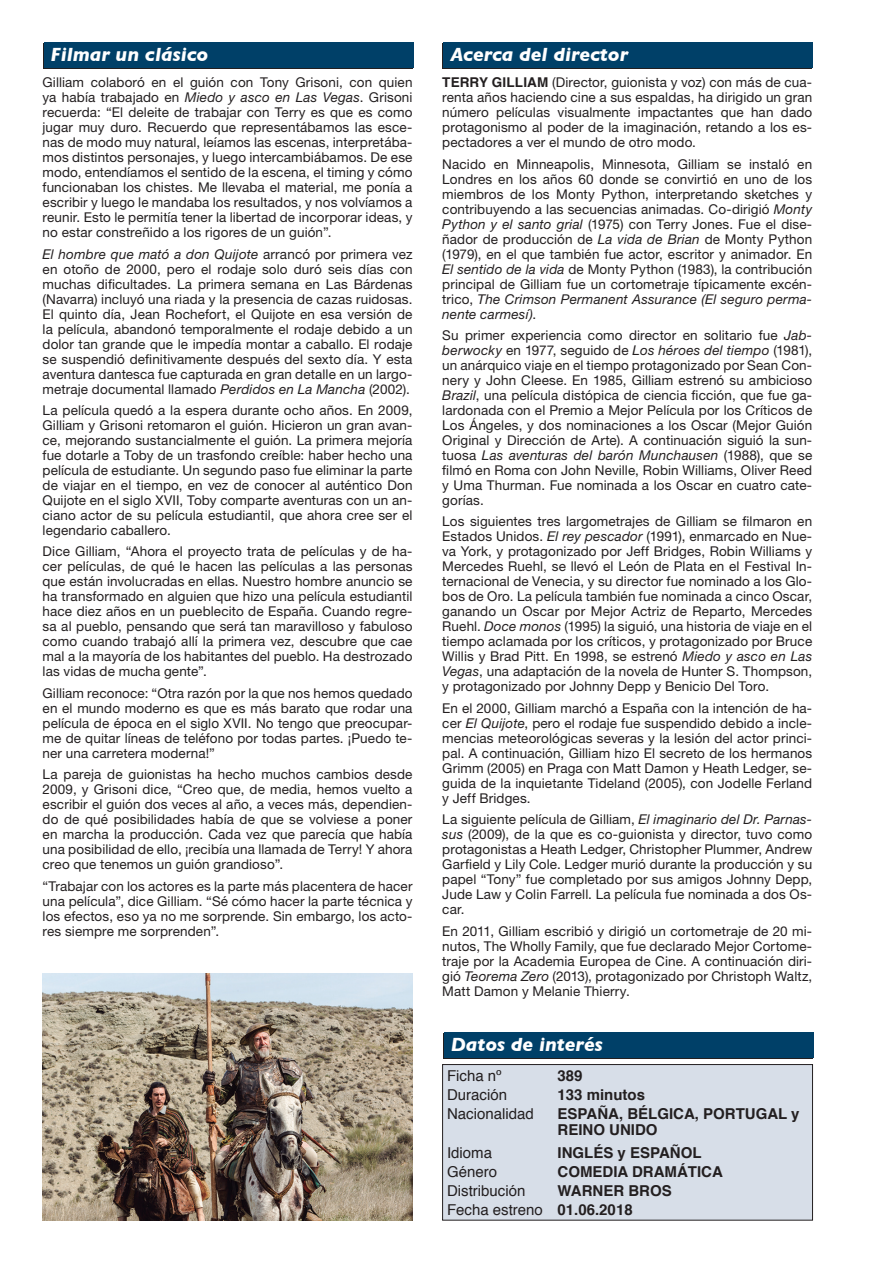
<style>
.page{position:relative;width:893px;height:1263px;background:#fff}
.page>*{position:absolute;margin:0;border:0;box-sizing:border-box;transform-origin:0 0}
.t1{font:italic 700 19.5px "Gill Sans";color:#fff}
.t2{font:700 15px/16px "Helvetica";color:#231f20}
.t3{font:15px "Helvetica";color:#231f20}
.t4{font:13.5px/15px "Helvetica Neue";letter-spacing:.01em;color:#231f20;text-align:justify}
.s1{font-style:italic}
.s2{font-family:"Helvetica";font-weight:700}
.s3{font-weight:700}
</style>
<div class="page">
<div style="left:43px;top:44px;width:369px;height:25px;background:#231f20"></div>
<div style="left:44px;top:43px;width:370px;height:25px;background:#004068"></div>
<div style="left:443px;top:1033px;width:370px;height:26px;background:#231f20"></div>
<div style="left:444px;top:1032px;width:370px;height:26px;background:#004068"></div>
<div style="left:443px;top:1064px;width:369px;height:156px;background:#d7dee8"></div>
<div style="left:442px;top:1064px;width:371px;height:156px;border:1px solid #231f20"></div>
<div style="left:442px;top:44px;width:370px;height:25px;background:#231f20"></div>
<div style="left:443px;top:43px;width:370px;height:25px;background:#004068"></div>
<img style="left:43px;top:974px;width:369px;height:246px">
<p class="t1" style="left:51px;top:43px;width:159px">Filmar un clásico</p>
<p class="t4" style="left:43px;top:75px;width:371px">Gilliam colaboró en el guión con Tony Grisoni, con quien ya había trabajado en <span class="s1">Miedo y asco en Las Vegas</span>. Grisoni recuerda: “El deleite de trabajar con Terry es que es como jugar muy duro. Recuerdo que representábamos las esce&shy;nas de modo muy natural, leíamos las escenas, interpretába&shy;mos distintos personajes, y luego intercambiábamos. De ese modo, entendíamos el sentido de la escena, el timing y cómo funcionaban los chistes. Me llevaba el material, me ponía a escribir y luego le mandaba los resultados, y nos volvíamos a reunir. Esto le permitía tener la libertad de incorporar ideas, y no estar constreñido a los rigores de un guión”.</p>
<p class="t4" style="left:43px;top:246px;width:371px"><span class="s1">El hombre que mató a don Quijote</span> arrancó por primera vez en otoño de 2000, pero el rodaje solo duró seis días con muchas dificultades. La primera semana en Las Bárdenas (Navarra) incluyó una riada y la presencia de cazas ruidosas.<br>El quinto día, Jean Rochefort, el Quijote en esa versión de la película, abandonó temporalmente el rodaje debido a un dolor tan grande que le impedía montar a caballo. El rodaje se suspendió definitivamente después del sexto día. Y esta aventura dantesca fue capturada en gran detalle en un largo&shy;metraje documental llamado <span class="s1">Perdidos en La Mancha</span> (2002).</p>
<p class="t4" style="left:43px;top:402px;width:371px">La película quedó a la espera durante ocho años. En 2009, Gilliam y Grisoni retomaron el guión. Hicieron un gran avan&shy;ce, mejorando sustancialmente el guión. La primera mejoría fue dotarle a Toby de un trasfondo creíble: haber hecho una película de estudiante. Un segundo paso fue eliminar la parte de viajar en el tiempo, en vez de conocer al auténtico Don Quijote en el siglo XVII, Toby comparte aventuras con un an&shy;ciano actor de su película estudiantil, que ahora cree ser el legendario caballero.</p>
<p class="t4" style="left:43px;top:544px;width:371px">Dice Gilliam, “Ahora el proyecto trata de películas y de ha&shy;cer películas, de qué le hacen las películas a las personas que están involucradas en ellas. Nuestro hombre anuncio se ha transformado en alguien que hizo una película estudiantil hace diez años en un pueblecito de España. Cuando regre&shy;sa al pueblo, pensando que será tan maravilloso y fabuloso como cuando trabajó allí la primera vez, descubre que cae mal a la mayoría de los habitantes del pueblo. Ha destrozado las vidas de mucha gente”.</p>
<p class="t4" style="left:43px;top:685px;width:371px">Gilliam reconoce: “Otra razón por la que nos hemos quedado en el mundo moderno es que es más barato que rodar una película de época en el siglo XVII. No tengo que preocupar&shy;me de quitar líneas de teléfono por todas partes. ¡Puedo te&shy;ner una carretera moderna!”</p>
<p class="t4" style="left:43px;top:767px;width:371px">La pareja de guionistas ha hecho muchos cambios desde 2009, y Grisoni dice, “Creo que, de media, hemos vuelto a escribir el guión dos veces al año, a veces más, dependien&shy;do de qué posibilidades había de que se volviese a poner en marcha la producción. Cada vez que parecía que había una posibilidad de ello, ¡recibía una llamada de Terry! Y ahora creo que tenemos un guión grandioso”.</p>
<p class="t4" style="left:43px;top:878px;width:371px">“Trabajar con los actores es la parte más placentera de hacer una película”, dice Gilliam. “Sé cómo hacer la parte técnica y los efectos, eso ya no me sorprende. Sin embargo, los acto&shy;res siempre me sorprenden”.</p>
<p class="t1" style="left:450px;top:43px;width:179px">Acerca del director</p>
<p class="t4" style="left:442px;top:75px;width:371px"><span class="s2">TERRY GILLIAM</span> (Director, guionista y voz) con más de cua&shy;renta años haciendo cine a sus espaldas, ha dirigido un gran número películas visualmente impactantes que han dado protagonismo al poder de la imaginación, retando a los es&shy;pectadores a ver el mundo de otro modo.</p>
<p class="t4" style="left:442px;top:156px;width:371px">Nacido en Minneapolis, Minnesota, Gilliam se instaló en Londres en los años 60 donde se convirtió en uno de los miembros de los Monty Python, interpretando sketches y contribuyendo a las secuencias animadas. Co-dirigió <span class="s1">Monty Python y el santo grial</span> (1975) con Terry Jones. Fue el dise&shy;ñador de producción de <span class="s1">La vida de Brian</span> de Monty Python (1979), en el que también fue actor, escritor y animador. En <span class="s1">El sentido de la vida</span> de Monty Python (1983), la contribución principal de Gilliam fue un cortometraje típicamente excén&shy;trico, <span class="s1">The Crimson Permanent Assurance (El seguro perma&shy;nente carmesí)</span>.</p>
<p class="t4" style="left:442px;top:327px;width:371px">Su primer experiencia como director en solitario fue <span class="s1">Jab&shy;berwocky</span> en 1977, seguido de <span class="s1">Los héroes del tiempo</span> (1981), un anárquico viaje en el tiempo protagonizado por Sean Con&shy;nery y John Cleese. En 1985, Gilliam estrenó su ambicioso <span class="s1">Brazil</span>, una película distópica de ciencia ficción, que fue ga&shy;lardonada con el Premio a Mejor Película por los Críticos de Los Ángeles, y dos nominaciones a los Oscar (Mejor Guión Original y Dirección de Arte). A continuación siguió la sun&shy;tuosa <span class="s1">Las aventuras del barón Munchausen</span> (1988), que se filmó en Roma con John Neville, Robin Williams, Oliver Reed y Uma Thurman. Fue nominada a los Oscar en cuatro cate&shy;gorías.</p>
<p class="t4" style="left:442px;top:514px;width:371px">Los siguientes tres largometrajes de Gilliam se filmaron en Estados Unidos. <span class="s1">El rey pescador</span> (1991), enmarcado en Nue&shy;va York, y protagonizado por Jeff Bridges, Robin Williams y Mercedes Ruehl, se llevó el León de Plata en el Festival In&shy;ternacional de Venecia, y su director fue nominado a los Glo&shy;bos de Oro. La película también fue nominada a cinco Oscar, ganando un Oscar por Mejor Actriz de Reparto, Mercedes Ruehl. <span class="s1">Doce monos</span> (1995) la siguió, una historia de viaje en el tiempo aclamada por los críticos, y protagonizado por Bruce Willis y Brad Pitt. En 1998, se estrenó <span class="s1">Miedo y asco en Las Vegas</span>, una adaptación de la novela de Hunter S. Thompson, y protagonizado por Johnny Depp y Benicio Del Toro.</p>
<p class="t4" style="left:442px;top:700px;width:371px">En el 2000, Gilliam marchó a España con la intención de ha&shy;cer <span class="s1">El Quijote</span>, pero el rodaje fue suspendido debido a incle&shy;mencias meteorológicas severas y la lesión del actor princi&shy;pal. A continuación, Gilliam hizo El secreto de los hermanos Grimm (2005) en Praga con Matt Damon y Heath Ledger, se&shy;guida de la inquietante Tideland (2005), con Jodelle Ferland y Jeff Bridges.</p>
<p class="t4" style="left:442px;top:812px;width:371px">La siguiente película de Gilliam, <span class="s1">El imaginario del Dr. Parnas&shy;sus</span> (2009), de la que es co-guionista y director, tuvo como protagonistas a Heath Ledger, Christopher Plummer, Andrew Garfield y Lily Cole. Ledger murió durante la producción y su papel “Tony” fue completado por sus amigos Johnny Depp, Jude Law y Colin Farrell. La película fue nominada a dos Os&shy;car.</p>
<p class="t4" style="left:442px;top:923px;width:371px">En 2011, Gilliam escribió y dirigió un cortometraje de 20 mi&shy;nutos, The Wholly Family, que fue declarado Mejor Cortome&shy;traje por la Academia Europea de Cine. A continuación diri&shy;gió <span class="s1">Teorema Zero</span> (2013), protagonizado por Christoph Waltz, Matt Damon y Melanie Thierry.</p>
<p class="t1" style="left:451px;top:1033px;width:154px">Datos de interés</p>
<p class="t3" style="left:447px;top:1064px;width:56px">Ficha nº</p>
<p class="t2" style="left:558px;top:1068px;width:27px">389</p>
<p class="t3" style="left:447px;top:1083px;width:62px">Duración</p>
<p class="t2" style="left:558px;top:1087px;width:89px">133 minutos</p>
<p class="t3" style="left:447px;top:1102px;width:88px">Nacionalidad</p>
<p class="t2" style="left:558px;top:1106px;width:243px">ESPAÑA, BÉLGICA, PORTUGAL y<br>REINO UNIDO</p>
<p class="t3" style="left:447px;top:1141px;width:47px">Idioma</p>
<p class="t2" style="left:558px;top:1144px;width:145px">INGLÉS y ESPAÑOL</p>
<p class="t3" style="left:447px;top:1160px;width:52px">Género</p>
<p class="t2" style="left:558px;top:1163px;width:167px">COMEDIA DRAMÁTICA</p>
<p class="t3" style="left:447px;top:1179px;width:80px">Distribución</p>
<p class="t2" style="left:558px;top:1182px;width:116px">WARNER BROS</p>
<p class="t3" style="left:447px;top:1198px;width:187px">Fecha estreno <span class="s3">01.06.2018</span></p>
</div>
